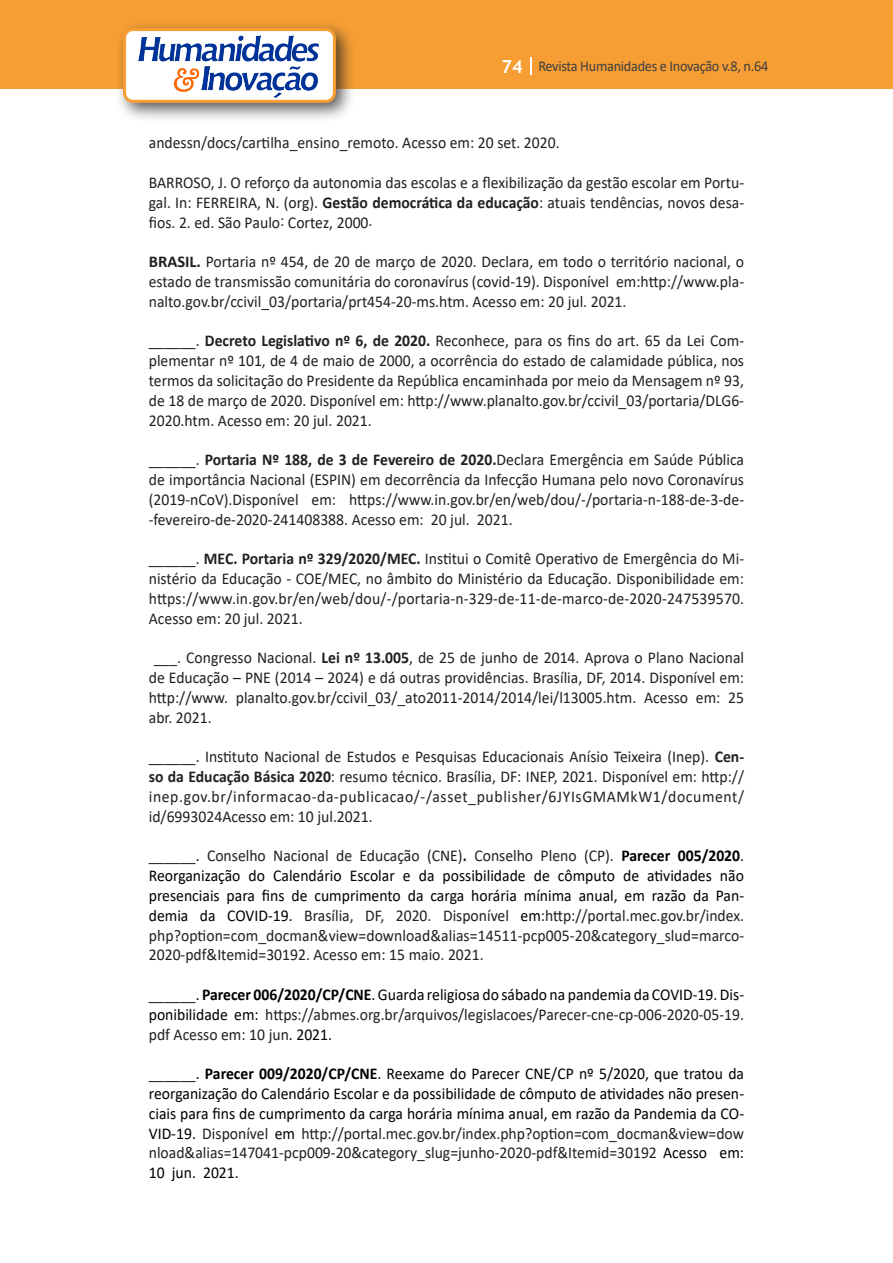
<style>
.page{position:relative;width:893px;height:1263px;background:#fff}
.page>*{position:absolute;margin:0;border:0;box-sizing:border-box;transform-origin:0 0}
.Texto{font:16.5px/19.8px "Calibri";color:#231f20;text-align:justify;scale:.95 1}
.Texto-2{font:16.5px/19.8px "Calibri";color:#000;text-align:justify;scale:.95 1}
.t1{font:15px "Calibri";letter-spacing:-.02em;color:#3e3e3f;scale:.95 1}
.s1{font-family:"Trebuchet MS";font-weight:700;font-size:18px;color:#fff}
.s2{font-weight:700}
.s3{color:#000}
.s4{font-weight:700;color:#000}
.s5{color:#231f20}
</style>
<div class="page">
<div style="left:0;top:0;width:893px;height:88px;background:#f69e34"></div>
<svg style="left:530px;top:57px;width:2px;height:18px"></svg>
<div style="left:115px;top:20px;width:241px;height:103px;background:#231f20;opacity:.75"></div>
<div style="left:125px;top:30px;width:209px;height:71px;background:#fff;border-radius:9px"></div>
<img style="left:138px;top:35px;width:181px;height:62px">
<div style="left:123px;top:28px;width:213px;height:75px;border:3px solid #f69e34;border-radius:9px"></div>
<p class="t1" style="left:501px;top:56px;width:282px"><span class="s1">74</span> Revista Humanidades e Inovação v.8, n.64</p>
<p class="Texto" style="left:149px;top:133px;width:434px">andessn/docs/cartilha_ensino_remoto. Acesso em: 20 set. 2020.</p>
<p class="Texto" style="left:149px;top:172px;width:628px">BARROSO, J. O reforço da autonomia das escolas e a flexibilização da gestão escolar em Portu&shy;gal. In: FERREIRA, N. (org). <span class="s2">Gestão democrática da educação</span>: atuais tendências, novos desa&shy;fios. 2. ed. São Paulo: Cortez, 2000.</p>
<p class="Texto" style="left:149px;top:251px;width:628px"><span class="s2">BRASIL.</span> Portaria nº 454, de 20 de março de 2020. Declara, em todo o território nacional, o estado de transmissão comunitária do coronavírus (covid-19). Disponível em:http://www.pla&shy;nalto.gov.br/ccivil_03/portaria/prt454-20-ms.htm. Acesso em: 20 jul. 2021.</p>
<p class="Texto" style="left:149px;top:331px;width:628px">______. <span class="s2">Decreto Legislativo nº 6, de 2020.</span> Reconhece, para os fins do art. 65 da Lei Com&shy;plementar nº 101, de 4 de maio de 2000, a ocorrência do estado de calamidade pública, nos termos da solicitação do Presidente da República encaminhada por meio da Mensagem nº 93, de 18 de março de 2020. Disponível em: http://www.planalto.gov.br/ccivil_03/portaria/DLG6- 2020.htm. Acesso em: 20 jul. 2021.</p>
<p class="Texto" style="left:149px;top:449px;width:628px">______. <span class="s2">Portaria Nº 188, de 3 de Fevereiro de 2020.</span>Declara Emergência em Saúde Pública de importância Nacional (ESPIN) em decorrência da Infecção Humana pelo novo Coronavírus (2019-nCoV).Disponível em: https://www.in.gov.br/en/web/dou/-/portaria-n-188-de-3-de--fevereiro-de-2020-241408388. Acesso em: 20 jul. 2021.</p>
<p class="Texto" style="left:149px;top:548px;width:628px">______. <span class="s2">MEC. Portaria nº 329/2020/MEC.</span> Institui o Comitê Operativo de Emergência do Mi&shy;nistério da Educação - COE/MEC, no âmbito do Ministério da Educação. Disponibilidade em: https://www.in.gov.br/en/web/dou/-/portaria-n-329-de-11-de-marco-de-2020-247539570.<br>Acesso em: 20 jul. 2021.</p>
<p class="Texto" style="left:149px;top:647px;width:628px;text-indent:5px">___. Congresso Nacional. <span class="s2">Lei nº 13.005</span>, de 25 de junho de 2014. Aprova o Plano Nacional de Educação – PNE (2014 – 2024) e dá outras providências. Brasília, DF, 2014. Disponível em: http://www. planalto.gov.br/ccivil_03/_ato2011-2014/2014/lei/l13005.htm. Acesso em: 25 abr. 2021.</p>
<p class="Texto" style="left:149px;top:746px;width:628px">______. Instituto Nacional de Estudos e Pesquisas Educacionais Anísio Teixeira (Inep). <span class="s2">Cen&shy;so da Educação Básica 2020</span>: resumo técnico. Brasília, DF: INEP, 2021. Disponível em: http:// inep.gov.br/informacao-da-publicacao/-/asset_publisher/6JYIsGMAMkW1/document/ id/6993024Acesso em: 10 jul.2021.</p>
<p class="Texto" style="left:149px;top:845px;width:628px">______<span class="s3">.</span> Conselho Nacional de Educação (CNE)<span class="s2">.</span> Conselho Pleno (CP). <span class="s4">Parecer 005/2020</span><span class="s3">.<br>Reorganização do Calendário Escolar e da possibilidade de cômputo de atividades não presenciais para fins de cumprimento da carga horária mínima anual, em razão da Pan&shy;demia da COVID-19.</span> Brasília, DF, 2020. Disponível <span class="s3">em</span>:http://portal.mec.gov.br/index. php?option=com_docman&amp;view=download&amp;alias=14511-pcp005-20&amp;category_slud=marco-2020-pdf&amp;Itemid=30192. Acesso em: 15 maio. 2021.</p>
<p class="Texto" style="left:149px;top:984px;width:628px">______<span class="s3">.</span> <span class="s4">Parecer 006/2020/CP/CNE</span><span class="s3">. Guarda religiosa do sábado na pandemia da COVID-19. Dis&shy;ponibilidade em:</span> https://abmes.org.br/arquivos/legislacoes/Parecer-cne-cp-006-2020-05-19. pdf Acesso em: 10 jun<span class="s3">. 2021.</span></p>
<p class="Texto-2" style="left:149px;top:1063px;width:628px"><span class="s5">______</span>. <span class="s2">Parecer 009/2020/CP/CNE</span>. Reexame do Parecer CNE/CP nº 5/2020, que tratou da reorganização do Calendário Escolar e da possibilidade de cômputo de atividades não presen&shy;ciais para fins de cumprimento da carga horária mínima anual, em razão da Pandemia da CO-VID-19. <span class="s5">Disponível</span> em <span class="s5">http://portal.mec.gov.br/index.php?option=com_docman&amp;view=dow nload&amp;alias=147041-pcp009-20&amp;category_slug=junho-2020-pdf&amp;Itemid=30192</span> Acesso em:<br>10 jun. 2021.</p>
</div>
